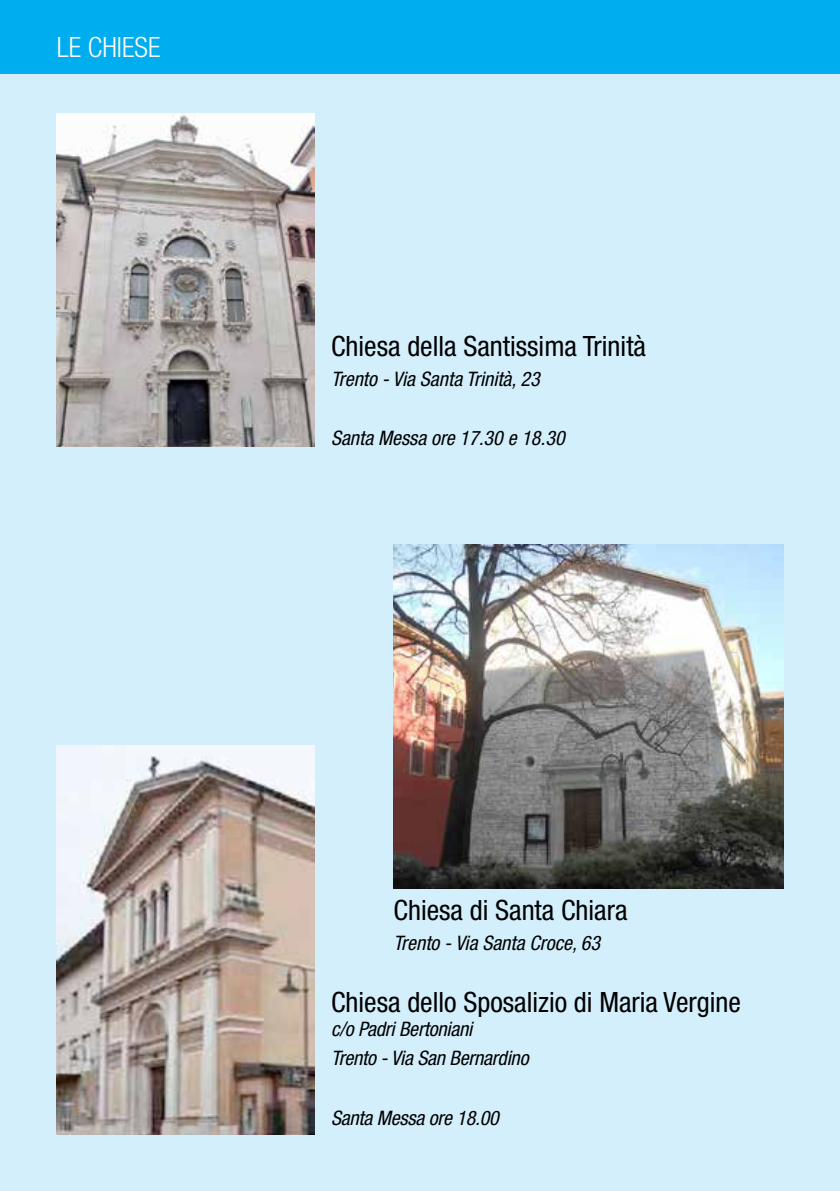
<style>
.page{position:relative;width:840px;height:1191px;background:#fff}
.page>*{position:absolute;margin:0;border:0;box-sizing:border-box;transform-origin:0 0}
.t1{font:condensed 28px "Helvetica Neue";color:#000}
.t2{font:300 condensed 28px "Helvetica Neue";color:#fff}
.t3{font:italic condensed 20px/29.6px "Helvetica Neue";letter-spacing:-.01em;color:#000}
</style>
<div class="page">
<div style="left:0;top:0;width:839px;height:1191px;background:#d4effc"></div>
<div style="left:0;top:0;width:839px;height:74px;background:#00aeef"></div>
<img style="left:57px;top:113px;width:257px;height:333px">
<img style="left:57px;top:746px;width:257px;height:388px">
<img style="left:393px;top:544px;width:389px;height:344px">
<h1 class="t2" style="left:57px;top:31px;width:72px">LE CHIESE</h1>
<h1 class="t1" style="left:331px;top:330px;width:316px">Chiesa della Santissima Trinità</h1>
<p class="t3" style="left:331px;top:364px;width:210px">Trento - Via Santa Trinità, 23</p>
<p class="t3" style="left:331px;top:423px;width:235px">Santa Messa ore 17.30 e 18.30</p>
<h1 class="t1" style="left:393px;top:894px;width:235px">Chiesa di Santa Chiara</h1>
<p class="t3" style="left:393px;top:927px;width:208px">Trento - Via Santa Croce, 63</p>
<h1 class="t1" style="left:331px;top:985px;width:411px">Chiesa dello Sposalizio di Maria Vergine</h1>
<p class="t3" style="left:331px;top:1013px;width:199px">c/o Padri Bertoniani<br>Trento - Via San Bernardino</p>
<p class="t3" style="left:331px;top:1102px;width:169px">Santa Messa ore 18.00</p>
</div>
